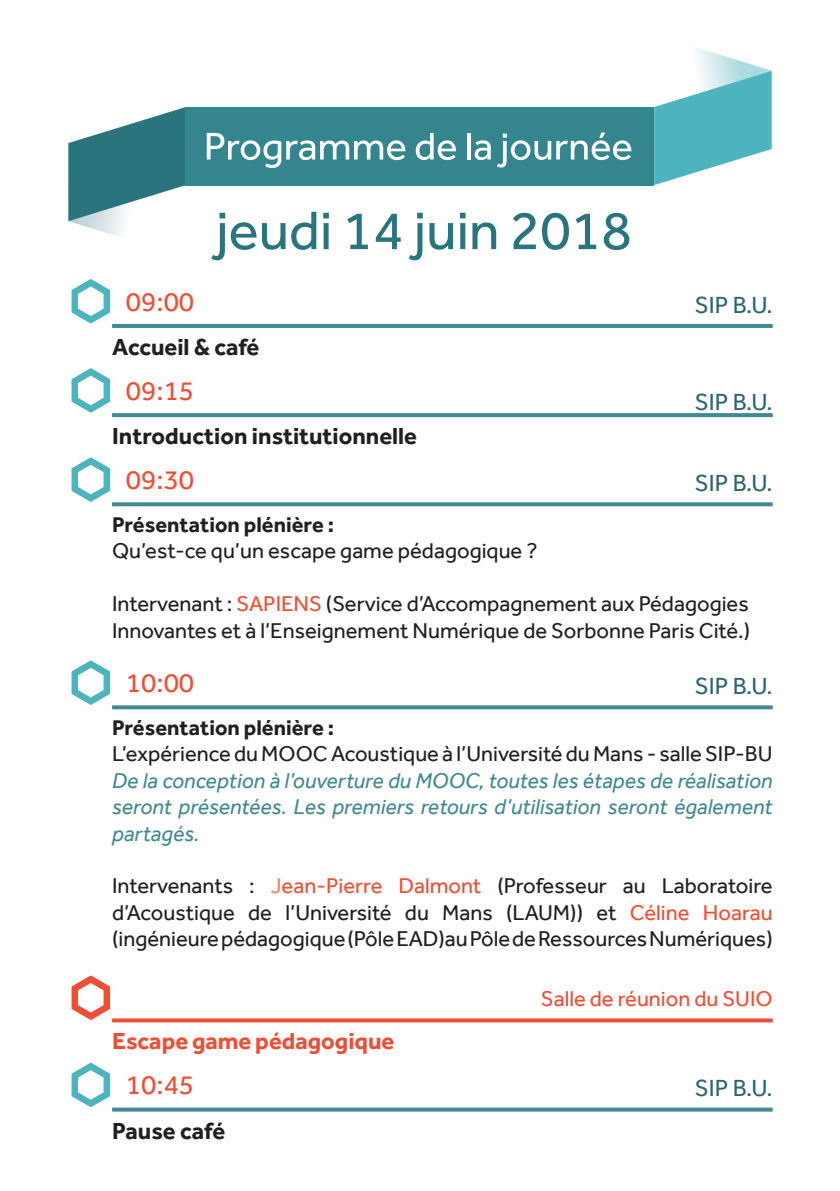
<style>
.page{position:relative;width:840px;height:1191px;background:#fff}
.page>*{position:absolute;margin:0;border:0;box-sizing:border-box;transform-origin:0 0}
.t1{font:28px "Effra";color:#ed4f36}
.t2{font:700 24px "Effra";color:#231f20}
.t3{font:24px "Effra";color:#2c656c}
.t4{font:700 24px "Effra";color:#ed4f36}
.t5{font:22px/26.4px "Effra";color:#231f20}
.t6{font:italic 22px/26.4px "Effra";color:#428990;text-align:justify}
.t7{font:700 22px "Effra";color:#231f20}
.t8{font:22px "Effra";color:#ed4f36}
.s1{color:#ed4f36}
.s2{color:#f5834e}
</style>
<div class="page">
<svg style="left:71px;top:279px;width:42px;height:45px"></svg>
<svg style="left:71px;top:1062px;width:40px;height:45px"></svg>
<svg style="left:71px;top:368px;width:40px;height:45px"></svg>
<svg style="left:71px;top:457px;width:40px;height:45px"></svg>
<svg style="left:71px;top:660px;width:40px;height:45px"></svg>
<hr style="left:112px;top:324px;width:660px;height:4px;background:#428990">
<svg style="left:112px;top:1107px;width:660px;height:4px;background:#5e9ba0"></svg>
<svg style="left:112px;top:413px;width:660px;height:4px;background:#478c93"></svg>
<svg style="left:112px;top:502px;width:660px;height:4px;background:#4f9197"></svg>
<svg style="left:112px;top:705px;width:660px;height:4px;background:#529399"></svg>
<svg style="left:113px;top:1018px;width:659px;height:4px;background:#ee624b"></svg>
<svg style="left:71px;top:975px;width:42px;height:48px"></svg>
<svg style="left:653px;top:48px;width:118px;height:137px"></svg>
<svg style="left:68px;top:107px;width:118px;height:129px"></svg>
<div style="left:186px;top:107px;width:467px;height:78px;background:#34858d"></div>
<svg style="left:207px;top:133px;width:198px;height:35px"></svg>
<svg style="left:415px;top:133px;width:41px;height:27px"></svg>
<hr style="left:467px;top:133px;width:3px;height:26px;background:#fff">
<svg style="left:474px;top:140px;width:16px;height:20px"></svg>
<svg style="left:497px;top:133px;width:134px;height:34px"></svg>
<svg style="left:211px;top:213px;width:14px;height:47px"></svg>
<svg style="left:231px;top:222px;width:25px;height:28px"></svg>
<svg style="left:262px;top:223px;width:23px;height:27px"></svg>
<svg style="left:291px;top:212px;width:25px;height:38px"></svg>
<div style="left:323px;top:223px;width:5px;height:26px;background:#2a757d"></div>
<svg style="left:323px;top:213px;width:6px;height:5px"></svg>
<svg style="left:347px;top:214px;width:21px;height:35px"></svg>
<svg style="left:375px;top:214px;width:25px;height:35px"></svg>
<svg style="left:408px;top:213px;width:14px;height:47px"></svg>
<svg style="left:429px;top:223px;width:24px;height:27px"></svg>
<div style="left:460px;top:223px;width:5px;height:26px;background:#2a757d"></div>
<svg style="left:459px;top:213px;width:6px;height:5px"></svg>
<svg style="left:472px;top:222px;width:24px;height:27px"></svg>
<svg style="left:513px;top:213px;width:22px;height:36px"></svg>
<svg style="left:542px;top:213px;width:26px;height:37px"></svg>
<svg style="left:575px;top:214px;width:21px;height:35px"></svg>
<svg style="left:603px;top:213px;width:26px;height:37px"></svg>
<p class="t1" style="left:126px;top:284px;width:70px">09:00</p>
<p class="t2" style="left:112px;top:332px;width:149px">Accueil &amp; café</p>
<p class="t1" style="left:126px;top:374px;width:70px">09:15</p>
<p class="t2" style="left:112px;top:421px;width:306px">Introduction institutionnelle</p>
<p class="t1" style="left:126px;top:463px;width:70px">09:30</p>
<p class="t3" style="left:694px;top:291px;width:79px">SIP B.U.</p>
<p class="t3" style="left:694px;top:387px;width:79px">SIP B.U.</p>
<p class="t3" style="left:694px;top:469px;width:79px">SIP B.U.</p>
<p class="t7" style="left:112px;top:511px;width:223px">Présentation plénière :</p>
<p class="t5" style="left:112px;top:537px;width:426px">Qu’est-ce qu’un escape game pédagogique ?</p>
<p class="t5" style="left:112px;top:590px;width:639px">Intervenant : <span class="s1">SAPIENS</span> (Service d’Accompagnement aux Pédagogies<br>Innovantes et à l’Enseignement Numérique de Sorbonne Paris Cité.)</p>
<p class="t1" style="left:126px;top:666px;width:70px">10:00</p>
<p class="t3" style="left:694px;top:671px;width:79px">SIP B.U.</p>
<p class="t7" style="left:112px;top:714px;width:223px">Présentation plénière :</p>
<p class="t5" style="left:112px;top:740px;width:661px">L’expérience du MOOC Acoustique à l’Université du Mans - salle SIP-BU</p>
<p class="t6" style="left:112px;top:767px;width:661px">De la conception à l’ouverture du MOOC, toutes les étapes de réalisation seront présentées. Les premiers retours d’utilisation seront également partagés.</p>
<p class="t5" style="left:112px;top:872px;width:661px;text-align:justify">Intervenants : <span class="s2">J</span><span class="s1">ean-Pierre Dalmont</span> (Professeur au Laboratoire d’Acoustique de l’Université du Mans (LAUM)) et <span class="s1">Céline Hoarau </span>(ingénieure pédagogique (Pôle EAD)au Pôle de Ressources Numériques)</p>
<p class="t4" style="left:112px;top:1026px;width:284px">Escape game pédagogique</p>
<p class="t1" style="left:126px;top:1068px;width:70px">10:45</p>
<p class="t2" style="left:112px;top:1115px;width:114px">Pause café</p>
<p class="t8" style="left:540px;top:985px;width:233px">Salle de réunion du SUIO</p>
<p class="t3" style="left:694px;top:1073px;width:79px">SIP B.U.</p>
</div>
